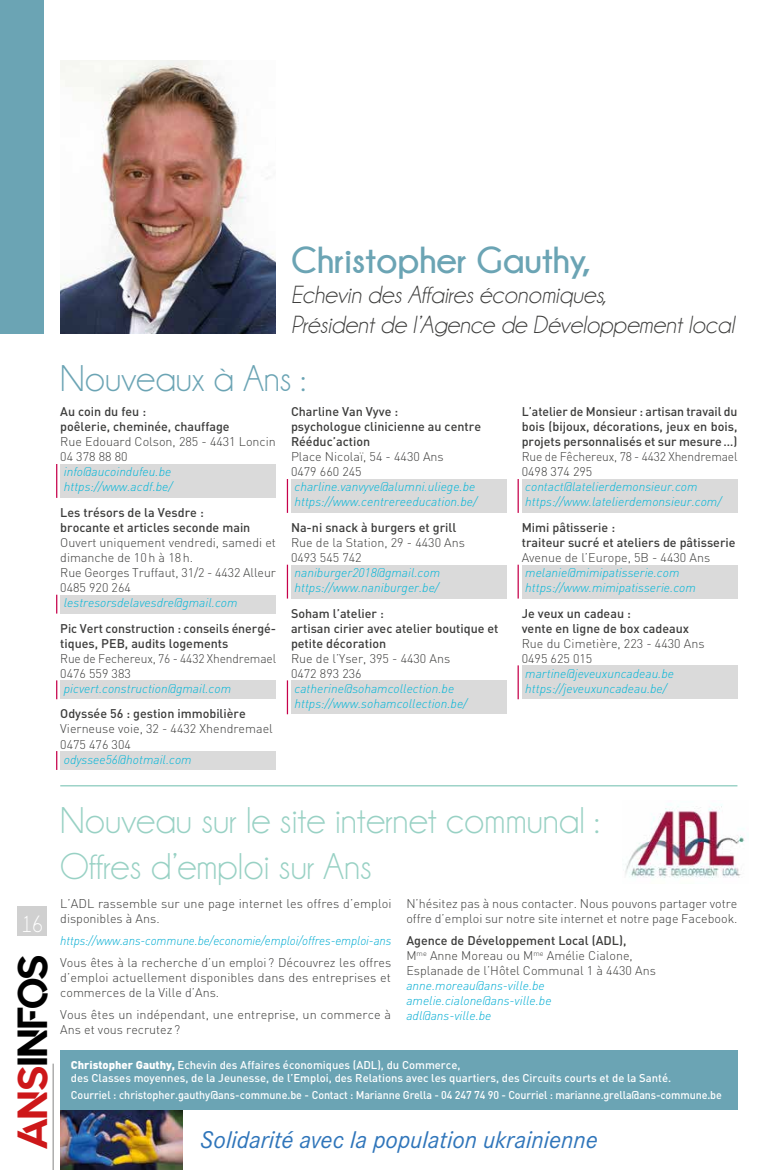
<style>
.page{position:relative;width:780px;height:1170px;background:#fff}
.page>*{position:absolute;margin:0;border:0;box-sizing:border-box;transform-origin:0 0}
.t1{font:41.88px "Quantify";color:#000}
.t2{font:37.5px/45px "Champagne&Limousines";color:#98d1c4}
.t3{font:700 37.5px "Champagne&Limousines";color:#6ba4b4}
.t4{font:37.5px "Champagne&Limousines";color:#6ba4b4}
.t5{font:italic 25px/30px "Champagne&Limousines";color:#3c3c3b}
.t6{font:italic 25px "Corporate S";color:#2f75ba}
.t7{font:23.75px "Champagne&Limousines";color:#fff;scale:.95 1}
.t8{font:300 12.5px/15px "DIN";color:#3c3c3b}
.t9{font:500 12.5px/15px "DIN";color:#3c3c3b}
.t10{font:italic 300 12.5px/15px "DIN";color:#00b5d8}
.t11{font:300 12.5px/15px "DIN";color:#3c3c3b;scale:.96 1}
.t12{font:italic 300 12.5px/15px "DIN";color:#00acd2}
.t13{font:italic 300 12.5px "DIN";color:#00acd2;scale:.96 1}
.t14{font:500 11.25px/13.5px "DIN";color:#fff}
.t15{font:500 11.25px "DIN";color:#fff;scale:.95 1}
.s1{color:#cd1719}
.s2{font-weight:500}
.s3{font-weight:900}
</style>
<div class="page">
<hr style="left:53px;top:1063px;width:1px;height:106px;background:#9d9d9c">
<div style="left:18px;top:905px;width:29px;height:30px;background:#d0d0d0"></div>
<div style="left:0;top:0;width:44px;height:333px;background:#6ba4b4"></div>
<img style="left:60px;top:1109px;width:122px;height:60px">
<img style="left:625px;top:804px;width:120px;height:74px">
<img style="left:60px;top:60px;width:216px;height:273px">
<div style="left:60px;top:1049px;width:677px;height:60px;background:#6ba4b4"></div>
<div style="left:60px;top:464px;width:216px;height:34px;background:#dadada"></div>
<hr style="left:56px;top:464px;width:1px;height:34px;background:#c6014a">
<div style="left:60px;top:594px;width:216px;height:19px;background:#dadada"></div>
<svg style="left:56px;top:594px;width:1px;height:19px"></svg>
<div style="left:60px;top:680px;width:216px;height:19px;background:#dadada"></div>
<svg style="left:56px;top:680px;width:1px;height:19px"></svg>
<div style="left:60px;top:751px;width:216px;height:18px;background:#dadada"></div>
<svg style="left:56px;top:751px;width:1px;height:18px"></svg>
<div style="left:291px;top:479px;width:215px;height:34px;background:#dadada"></div>
<hr style="left:287px;top:479px;width:1px;height:34px;background:#c6014a">
<div style="left:291px;top:564px;width:215px;height:34px;background:#dadada"></div>
<hr style="left:287px;top:564px;width:1px;height:34px;background:#c6014a">
<div style="left:291px;top:680px;width:215px;height:34px;background:#dadada"></div>
<hr style="left:287px;top:680px;width:1px;height:34px;background:#c6014a">
<div style="left:521px;top:479px;width:216px;height:34px;background:#dadada"></div>
<hr style="left:517px;top:479px;width:1px;height:34px;background:#c6014a">
<div style="left:521px;top:564px;width:216px;height:34px;background:#dadada"></div>
<hr style="left:517px;top:564px;width:1px;height:34px;background:#c6014a">
<div style="left:521px;top:665px;width:216px;height:34px;background:#dadada"></div>
<hr style="left:517px;top:665px;width:1px;height:34px;background:#c6014a">
<hr style="left:60px;top:785px;width:677px;height:1px;background:#8acbbd">
<h2 class="t3" style="left:291px;top:239px;width:302px">Christopher Gauthy,</h2>
<h3 class="t5" style="left:291px;top:280px;width:445px">Echevin des Affaires économiques,<br>Président de l’Agence de Développement local</h3>
<h2 class="t4" style="left:60px;top:359px;width:247px">Nouveaux à Ans :</h2>
<p class="t9" style="left:60px;top:404px;width:171px">Au coin du feu :<br>poêlerie, cheminée, chauffage</p>
<p class="t8" style="left:60px;top:434px;width:217px">Rue Edouard Colson, 285 - 4431 Loncin<br>04 378 88 80</p>
<p class="t10" style="left:64px;top:464px;width:110px">info@aucoindufeu.be https://www.acdf.be/</p>
<p class="t9" style="left:60px;top:504px;width:192px">Les trésors de la Vesdre : brocante et articles seconde main</p>
<p class="t8" style="left:60px;top:535px;width:217px">Ouvert uniquement vendredi, samedi et dimanche de 10h à 18h.<br>Rue Georges Truffaut, 31/2 - 4432 Alleur<br>0485 920 264</p>
<p class="t10" style="left:64px;top:595px;width:175px">lestresorsdelavesdre@gmail.com</p>
<p class="t9" style="left:60px;top:620px;width:217px">Pic Vert construction : conseils énergé&shy;tiques, PEB, audits logements</p>
<p class="t11" style="left:60px;top:650px;width:226px">Rue de Fechereux, 76 - 4432 Xhendremael<br>0476 559 383</p>
<p class="t10" style="left:64px;top:680px;width:169px">picvert.construction@gmail.com</p>
<p class="t9" style="left:60px;top:706px;width:187px">Odyssée 56 : gestion immobilière</p>
<p class="t8" style="left:60px;top:721px;width:214px">Vierneuse voie, 32 - 4432 Xhendremael<br>0475 476 304</p>
<p class="t10" style="left:64px;top:751px;width:129px">odyssee56@hotmail.com</p>
<p class="t9" style="left:291px;top:404px;width:191px">Charline Van Vyve :<br>psychologue clinicienne au centre<br>Rééduc’action</p>
<p class="t8" style="left:291px;top:449px;width:154px">Place Nicolaï, 54 - 4430 Ans<br>0479 660 245</p>
<p class="t10" style="left:294px;top:479px;width:184px">charline.vanvyve@alumni.uliege.be https://www.centrereeducation.be/</p>
<p class="t9" style="left:291px;top:519px;width:167px">Na-ni snack à burgers et grill</p>
<p class="t8" style="left:291px;top:535px;width:175px">Rue de la Station, 29 - 4430 Ans<br>0493 545 742</p>
<p class="t10" style="left:294px;top:565px;width:147px">naniburger2018@gmail.com https://www.naniburger.be/</p>
<p class="t9" style="left:291px;top:605px;width:209px">Soham l’atelier :<br>artisan cirier avec atelier boutique et petite décoration</p>
<p class="t8" style="left:291px;top:650px;width:161px">Rue de l’Yser, 395 - 4430 Ans<br>0472 893 236</p>
<p class="t10" style="left:294px;top:680px;width:174px">catherine@sohamcollection.be https://www.sohamcollection.be/</p>
<p class="t9" style="left:521px;top:404px;width:217px;text-align:justify">L’atelier de Monsieur : artisan travail du bois (bijoux, décorations, jeux en bois, projets personnalisés et sur mesure…)</p>
<p class="t11" style="left:521px;top:449px;width:226px">Rue de Fêchereux, 78 - 4432 Xhendremael<br>0498 374 295</p>
<p class="t10" style="left:525px;top:479px;width:198px">contact@latelierdemonsieur.com https://www.latelierdemonsieur.com/</p>
<p class="t9" style="left:521px;top:519px;width:215px">Mimi pâtisserie :<br>traiteur sucré et ateliers de pâtisserie</p>
<p class="t8" style="left:521px;top:550px;width:190px">Avenue de l’Europe, 5B - 4430 Ans</p>
<p class="t10" style="left:525px;top:565px;width:172px">melanie@mimipatisserie.com https://www.mimipatisserie.com</p>
<p class="t9" style="left:521px;top:605px;width:169px">Je veux un cadeau :<br>vente en ligne de box cadeaux</p>
<p class="t8" style="left:521px;top:635px;width:184px">Rue du Cimetière, 223 - 4430 Ans<br>0495 625 015</p>
<p class="t10" style="left:525px;top:665px;width:150px">martine@jeveuxuncadeau.be https://jeveuxuncadeau.be/</p>
<h3 class="t7" style="left:21px;top:911px;width:25px">16</h3>
<h1 class="t1" style="left:9px;top:1149px;width:197px;rotate:-90deg"><span class="s1">ANS</span>INFOS</h1>
<h2 class="t2" style="left:60px;top:798px;width:540px">Nouveau sur le site internet communal :<br>Offres d’emploi sur Ans</h2>
<p class="t8" style="left:60px;top:895px;width:332px">L’ADL rassemble sur une page internet les offres d’emploi disponibles à Ans.</p>
<p class="t13" style="left:60px;top:932px;width:346px">https://www.ans-commune.be/economie/emploi/offres-emploi-ans</p>
<p class="t8" style="left:60px;top:954px;width:332px;text-align:justify">Vous êtes à la recherche d’un emploi ? Découvrez les offres d’emploi actuellement disponibles dans des entreprises et commerces de la Ville d’Ans.</p>
<p class="t8" style="left:60px;top:1006px;width:332px">Vous êtes un indépendant, une entreprise, un commerce à<br>Ans et vous recrutez ?</p>
<p class="t8" style="left:406px;top:895px;width:333px">N’hésitez pas à nous contacter. Nous pouvons partager votre offre d’emploi sur notre site internet et notre page Facebook.</p>
<p class="t8" style="left:406px;top:932px;width:251px"><span class="s2">Agence de Développement Local (ADL),<br></span>M<sup>me</sup> Anne Moreau ou M<sup>me</sup> Amélie Cialone,<br>Esplanade de l’Hôtel Communal 1 à 4430 Ans</p>
<p class="t12" style="left:406px;top:977px;width:147px">anne.moreau@ans-ville.be amelie.cialone@ans-ville.be adl@ans-ville.be</p>
<p class="t14" style="left:71px;top:1057px;width:602px"><span class="s3">Christopher Gauthy,</span> Echevin des Affaires économiques (ADL), du Commerce,<br>des Classes moyennes, de la Jeunesse, de l’Emploi, des Relations avec les quartiers, des Circuits courts et de la Santé.</p>
<p class="t15" style="left:71px;top:1087px;width:686px">Courriel : christopher.gauthy@ans-commune.be - Contact : Marianne Grella - 04 247 74 90 - Courriel : marianne.grella@ans-commune.be</p>
<h3 class="t6" style="left:200px;top:1125px;width:399px">Solidarité avec la population ukrainienne</h3>
</div>
